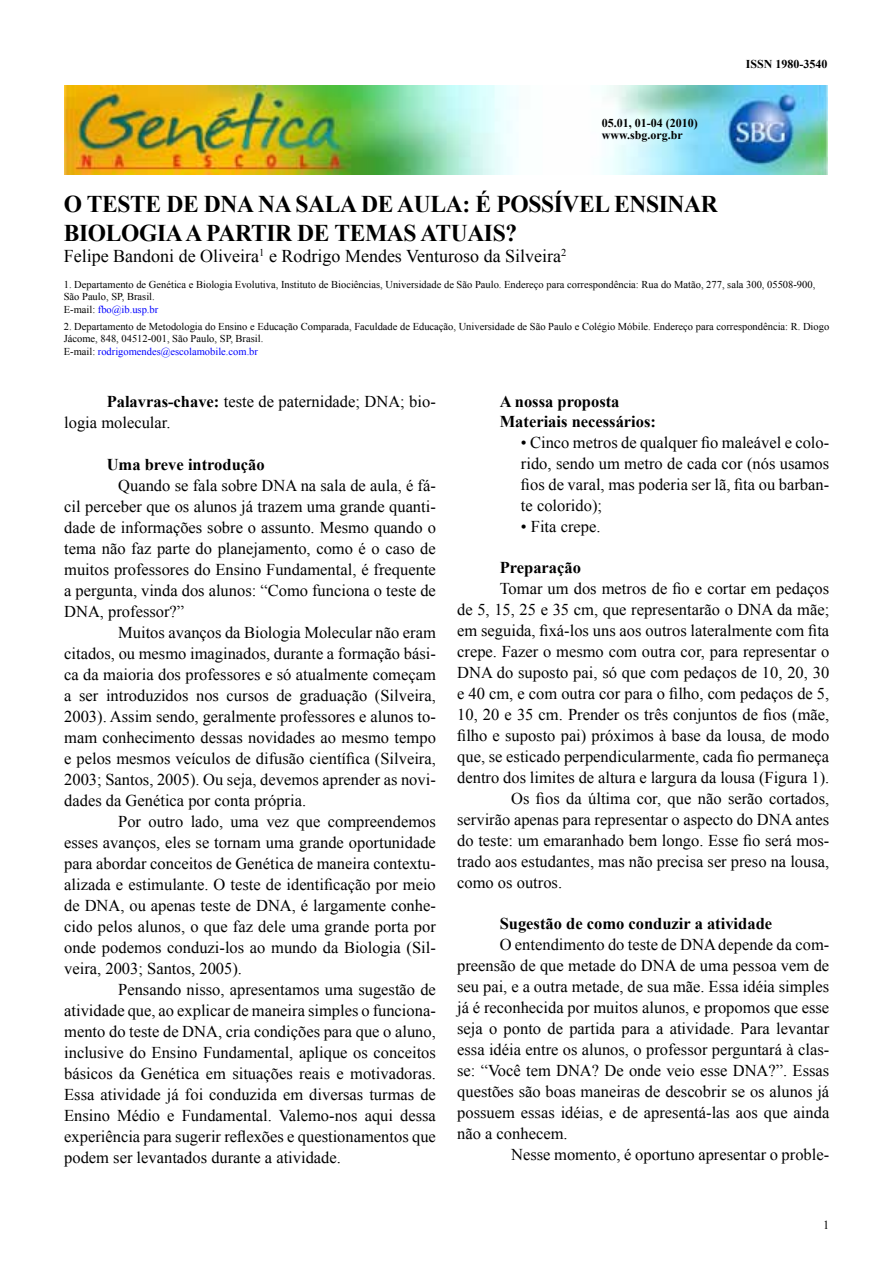
<style>
.page{position:relative;width:893px;height:1263px;background:#fff}
.page>*{position:absolute;margin:0;border:0;box-sizing:border-box;transform-origin:0 0}
.t1{font:700 24px "Times New Roman";letter-spacing:-.015em;color:#000}
.t2{font:18px "Times New Roman";color:#000}
.t3{font:16.5px/21px "Times New Roman";color:#000;text-align:justify}
.t4{font:700 16.5px/19.8px "Times New Roman";color:#000}
.t5{font:12.3px "Times New Roman";color:#000}
.t6{font:700 12px/12px "Times New Roman";color:#000}
.t7{font:10.5px/12.6px "Times New Roman";color:#000}
.s1{color:#00f}
.s2{font-weight:700}
</style>
<div class="page">
<img style="left:64px;top:85px;width:764px;height:89px">
<p class="t6" style="left:602px;top:117px;width:97px">05.01, 01-04 (2010) www.sbg.org.br</p>
<p class="t6" style="left:746px;top:57px;width:83px">ISSN 1980-3540</p>
<h1 class="t1" style="left:64px;top:187px;width:581px">O teste de DNA na sala de aula : é possível ensina</h1>
<h1 class="t1" style="left:701px;top:187px;width:18px">r</h1>
<h1 class="t1" style="left:64px;top:216px;width:455px">Biologia a partir de temas atuais ?</h1>
<p class="t2" style="left:64px;top:244px;width:504px">Felipe Bandoni de Oliveira<sup>1</sup> e Rodrigo Mendes Venturoso da Silveira<sup>2</sup></p>
<p class="t7" style="left:64px;top:278px;width:753px">1. Departamento de Genética e Biologia Evolutiva, Instituto de Biociências, Universidade de São Paulo. Endereço para correspondência: Rua do Matão, 277, sala 300, 05508-900,<br>São Paulo, SP, Brasil.<br>E-mail: <span class="s1">fbo@ib.usp.br</span></p>
<p class="t7" style="left:64px;top:320px;width:767px">2. Departamento de Metodologia do Ensino e Educação Comparada, Faculdade de Educação, Universidade de São Paulo e Colégio Móbile. Endereço para correspondência: R. Diogo<br>Jácome, 848, 04512-001, São Paulo, SP, Brasil.<br>E-mail: <span class="s1">rodrigomendes@escolamobile.com.br</span></p>
<p class="t3" style="left:64px;top:391px;width:373px;text-indent:43px"><span class="s2">Palavras-chave:</span> teste de paternidade; DNA; bio&shy;logia molecular.</p>
<p class="t4" style="left:107px;top:454px;width:159px">Uma breve introdução</p>
<p class="t3" style="left:64px;top:475px;width:373px;text-indent:54px">Quando se fala sobre DNA na sala de aula, é fá&shy;cil perceber que os alunos já trazem uma grande quanti&shy;dade de informações sobre o assunto. Mesmo quando o tema não faz parte do planejamento, como é o caso de muitos professores do Ensino Fundamental, é frequente a pergunta, vinda dos alunos: “Como funciona o teste de DNA, professor?”</p>
<p class="t3" style="left:64px;top:622px;width:373px;text-indent:54px">Muitos avanços da Biologia Molecular não eram citados, ou mesmo imaginados, durante a formação bási&shy;ca da maioria dos professores e só atualmente começam a ser introduzidos nos cursos de graduação (Silveira, 2003). Assim sendo, geralmente professores e alunos to&shy;mam conhecimento dessas novidades ao mesmo tempo e pelos mesmos veículos de difusão científica (Silveira, 2003; Santos, 2005). Ou seja, devemos aprender as novi&shy;dades da Genética por conta própria.</p>
<p class="t3" style="left:64px;top:811px;width:373px;text-indent:54px">Por outro lado, uma vez que compreendemos esses avanços, eles se tornam uma grande oportunidade para abordar conceitos de Genética de maneira contextu&shy;alizada e estimulante. O teste de identificação por meio de DNA, ou apenas teste de DNA, é largamente conhe&shy;cido pelos alunos, o que faz dele uma grande porta por onde podemos conduzi-los ao mundo da Biologia (Sil&shy;veira, 2003; Santos, 2005).</p>
<p class="t3" style="left:64px;top:979px;width:373px;text-indent:54px">Pensando nisso, apresentamos uma sugestão de atividade que, ao explicar de maneira simples o funciona&shy;mento do teste de DNA, cria condições para que o aluno, inclusive do Ensino Fundamental, aplique os conceitos básicos da Genética em situações reais e motivadoras.<br>Essa atividade já foi conduzida em diversas turmas de Ensino Médio e Fundamental. Valemo-nos aqui dessa experiência para sugerir reflexões e questionamentos que podem ser levantados durante a atividade.</p>
<p class="t4" style="left:500px;top:391px;width:158px">A nossa proposta<br>Materiais necessários:</p>
<p class="t3" style="left:521px;top:432px;width:310px">• Cinco metros de qualquer fio maleável e colo&shy;rido, sendo um metro de cada cor (nós usamos fios de varal, mas poderia ser lã, fita ou barban&shy;te colorido);</p>
<p class="t3" style="left:521px;top:516px;width:81px">• Fita crepe.</p>
<p class="t4" style="left:500px;top:557px;width:83px">Preparação</p>
<p class="t3" style="left:500px;top:577px;width:331px">Tomar um dos metros de fio e cortar em pedaços</p>
<p class="t3" style="left:457px;top:598px;width:374px">de 5, 15, 25 e 35 cm, que representarão o DNA da mãe;</p>
<p class="t3" style="left:457px;top:619px;width:374px">em seguida, fixá-los uns aos outros lateralmente com fita</p>
<p class="t3" style="left:457px;top:640px;width:374px">crepe. Fazer o mesmo com outra cor, para representar o</p>
<p class="t3" style="left:457px;top:661px;width:374px">DNA do suposto pai, só que com pedaços de 10, 20, 30</p>
<p class="t3" style="left:457px;top:682px;width:374px">e 40 cm, e com outra cor para o filho, com pedaços de 5,</p>
<p class="t3" style="left:457px;top:704px;width:374px">10, 20 e 35 cm. Prender os três conjuntos de fios (mãe,</p>
<p class="t3" style="left:457px;top:725px;width:374px">filho e suposto pai) próximos à base da lousa, de modo</p>
<p class="t3" style="left:457px;top:746px;width:374px">que, se esticado perpendicularmente, cada fio permaneça</p>
<p class="t3" style="left:457px;top:767px;width:374px">dentro dos limites de altura e largura da lousa (Figura 1).</p>
<p class="t3" style="left:511px;top:788px;width:320px">Os fios da última cor, que não serão cortados,</p>
<p class="t3" style="left:457px;top:809px;width:374px">servirão apenas para representar o aspecto do DNA antes</p>
<p class="t3" style="left:457px;top:830px;width:374px">do teste: um emaranhado bem longo. Esse fio será mos-</p>
<p class="t3" style="left:457px;top:851px;width:374px">trado aos estudantes, mas não precisa ser preso na lousa,</p>
<p class="t3" style="left:457px;top:872px;width:106px">como os outros.</p>
<p class="t4" style="left:500px;top:913px;width:274px">Sugestão de como conduzir a atividade</p>
<p class="t3" style="left:457px;top:933px;width:374px;text-indent:43px">O entendimento do teste de DNA depende da com&shy;preensão de que metade do DNA de uma pessoa vem de seu pai, e a outra metade, de sua mãe. Essa idéia simples já é reconhecida por muitos alunos, e propomos que esse seja o ponto de partida para a atividade. Para levantar essa idéia entre os alunos, o professor perguntará à clas&shy;se: “Você tem DNA? De onde veio esse DNA?”. Essas questões são boas maneiras de descobrir se os alunos já possuem essas idéias, e de apresentá-las aos que ainda não a conhecem.</p>
<p class="t3" style="left:511px;top:1143px;width:320px">Nesse momento, é oportuno apresentar o proble-</p>
<p class="t5" style="left:823px;top:1216px;width:8px">1</p>
</div>
